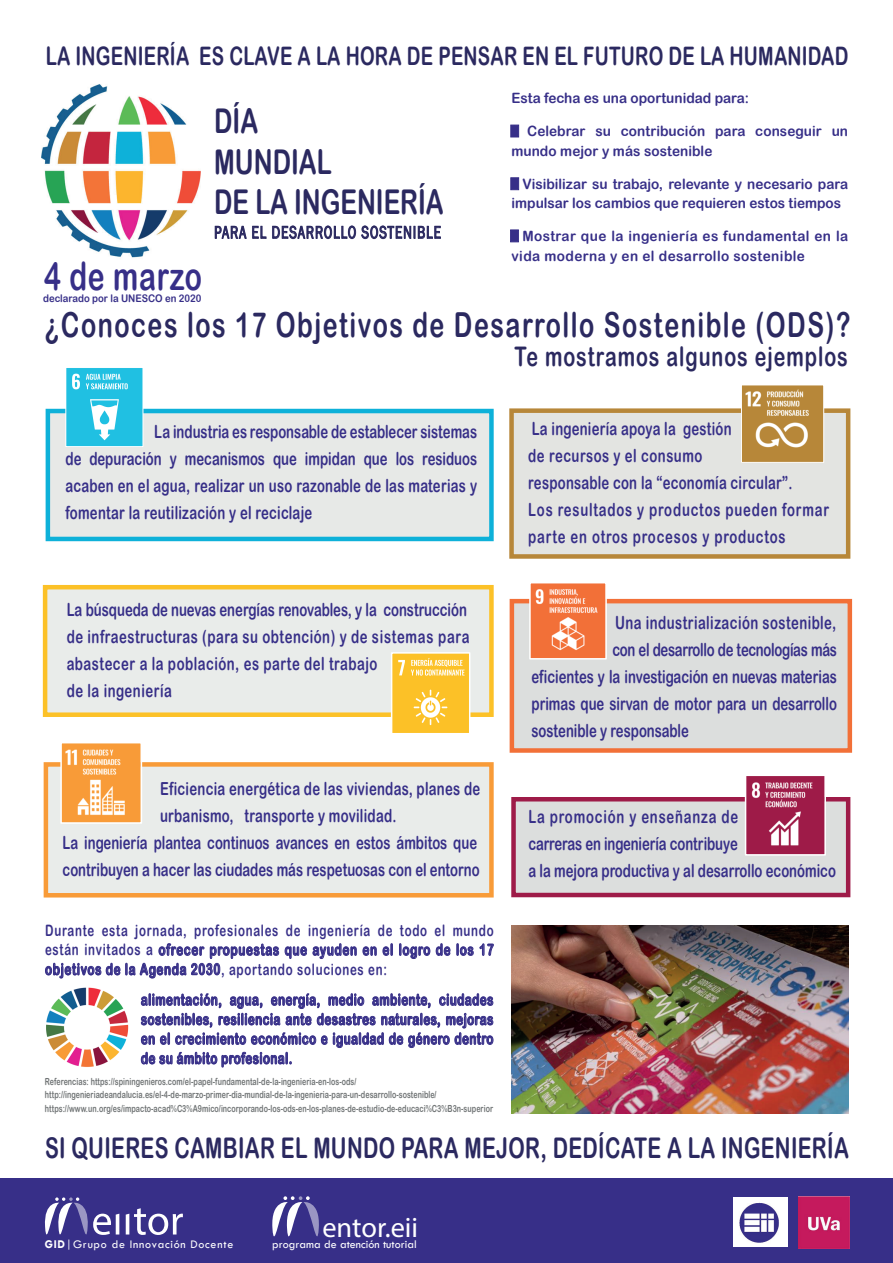
<style>
.page{position:relative;width:893px;height:1263px;background:#fff}
.page>*{position:absolute;margin:0;border:0;box-sizing:border-box;transform-origin:0 0}
.t1{font:39px "Arial Rounded MT Bold";letter-spacing:.025em;color:#372f88;scale:.73 1}
.t2{font:34.5px "Arial Rounded MT Bold";letter-spacing:.06em;color:#2b2960;scale:.73 1}
.t3{font:34.12px/40.7px "Arial Rounded MT Bold";color:#2b2960;scale:.73 1}
.t4{font:28.5px "Arial Rounded MT Bold";letter-spacing:.015em;color:#2b2960;scale:.73 1}
.t5{font:28.35px "Myriad Pro";color:#fff}
.t6{font:27px "Arial Rounded MT Bold";letter-spacing:.05em;color:#2b2960;scale:.73 1}
.t7{font:25.5px "Arial Rounded MT Bold";letter-spacing:.01em;color:#2b2960;scale:.73 1}
.t8{font:18px/27px "Arial Rounded MT Bold";letter-spacing:.015em;color:#372f88;text-align:justify;scale:.73 1}
.t9{font:18px/27px "Arial Rounded MT Bold";letter-spacing:.04em;color:#372f88;scale:.73 1}
.t10{font:18px "Arial Rounded MT Bold";letter-spacing:.035em;color:#372f88;scale:.73 1}
.t11{font:18px "Arial Rounded MT Bold";letter-spacing:-.02em;color:#372f88;scale:.73 1}
.t12{font:18px "Franklin Gothic";letter-spacing:.08em;color:#2b2960;scale:.73 1}
.t13{font:15.75px/19.5px "Arial Rounded MT Bold";letter-spacing:.04em;color:#372f88;text-align:justify;scale:.73 1}
.t14{font:14.25px/19.5px "Arial Rounded MT Bold";letter-spacing:.005em;color:#372f88;scale:.95 1}
.t15{font:14.25px/19.5px "Arial Rounded MT Bold";letter-spacing:.03em;color:#372f88;scale:.95 1}
.t16{font:12px "Tw Cen";letter-spacing:.06em;color:#fff}
.t17{font:12px "Tw Cen";color:#fff}
.t18{font:10.5px "Arial Rounded MT Bold";color:#372f88;scale:.91 1}
.t19{font:9.75px/13.5px "Arial Rounded MT Bold";letter-spacing:.005em;color:#707475;scale:.73 1}
.s1{font-weight:700}
</style>
<div class="page">
<div style="left:0;top:1178px;width:893px;height:85px;background:#372f88"></div>
<svg style="left:272px;top:1196px;width:47px;height:41px"></svg>
<svg style="left:44px;top:1197px;width:75px;height:38px"></svg>
<svg style="left:126px;top:1208px;width:57px;height:27px"></svg>
<img style="left:798px;top:1196px;width:51px;height:52px">
<img style="left:733px;top:1197px;width:55px;height:50px">
<img style="left:42px;top:84px;width:159px;height:174px">
<svg style="left:215px;top:225px;width:226px;height:15px"></svg>
<div style="left:46px;top:409px;width:448px;height:132px;background:#e7e9e7;border:4px solid #0eb1d9"></div>
<img style="left:68px;top:369px;width:73px;height:76px">
<div style="left:66px;top:367px;width:77px;height:80px;border:1px solid #fff"></div>
<div style="left:509px;top:408px;width:341px;height:151px;background:#e3e4e1;border:4px solid #b78739"></div>
<img style="left:743px;top:387px;width:79px;height:74px">
<div style="left:741px;top:385px;width:83px;height:78px;border:1px solid #fff"></div>
<div style="left:511px;top:797px;width:339px;height:100px;background:#dcdedd;border:4px solid #9e1b48"></div>
<img style="left:748px;top:777px;width:75px;height:76px">
<div style="left:745px;top:774px;width:81px;height:82px;border:2px solid #fff"></div>
<div style="left:44px;top:762px;width:450px;height:135px;background:#e9ecea;border:4px solid #f89b38"></div>
<img style="left:63px;top:745px;width:76px;height:76px">
<div style="left:60px;top:742px;width:82px;height:82px;border:2px solid #fff"></div>
<div style="left:510px;top:599px;width:342px;height:154px;background:#dcdedd;border:4px solid #f27038"></div>
<img style="left:532px;top:585px;width:72px;height:71px">
<div style="left:529px;top:582px;width:78px;height:77px;border:2px solid #fff"></div>
<img style="left:511px;top:925px;width:337px;height:189px">
<img style="left:46px;top:987px;width:83px;height:80px">
<svg style="left:285px;top:947px;width:22px;height:12px"></svg>
<svg style="left:313px;top:943px;width:43px;height:16px"></svg>
<svg style="left:363px;top:947px;width:13px;height:8px"></svg>
<svg style="left:383px;top:943px;width:10px;height:12px"></svg>
<svg style="left:399px;top:943px;width:31px;height:16px"></svg>
<svg style="left:436px;top:943px;width:14px;height:12px"></svg>
<svg style="left:457px;top:943px;width:16px;height:12px"></svg>
<svg style="left:480px;top:944px;width:14px;height:11px"></svg>
<svg style="left:45px;top:943px;width:234px;height:35px"></svg>
<svg style="left:141px;top:993px;width:352px;height:74px"></svg>
<div style="left:511px;top:125px;width:8px;height:12px;background:#372f88"></div>
<div style="left:511px;top:178px;width:8px;height:12px;background:#372f88"></div>
<div style="left:510px;top:230px;width:8px;height:12px;background:#372f88"></div>
<div style="left:43px;top:585px;width:451px;height:132px;background:#e9ecea;border:4px solid #fcc127"></div>
<img style="left:394px;top:655px;width:73px;height:76px">
<div style="left:391px;top:652px;width:79px;height:82px;border:2px solid #fff"></div>
<h3 class="t7" style="left:46px;top:40px;width:1101px">LA INGENIERÍA ES CLAVE A LA HORA DE PENSAR EN EL FUTURO DE LA HUMANIDAD</h3>
<p class="t14" style="left:512px;top:88px;width:252px">Esta fecha es una oportunidad para:</p>
<p class="t14" style="left:512px;top:121px;width:356px">* Celebrar su contribución para conseguir un mundo mejor y más sostenible</p>
<p class="t14" style="left:512px;top:174px;width:356px">* Visibilizar su trabajo, relevante y necesario para impulsar los cambios que requieren estos tiempos</p>
<p class="t15" style="left:512px;top:226px;width:356px">* Mostrar que la ingeniería es fundamental en la vida moderna y en el desarrollo sostenible</p>
<h3 class="t3" style="left:214px;top:100px;width:316px">DÍA<br>MUNDIAL<br>DE LA INGENIERÍA</h3>
<p class="t12" style="left:214px;top:221px;width:312px">PARA EL DESARROLLO SOSTENIBLE</p>
<h1 class="t1" style="left:44px;top:253px;width:218px">4 de marzo</h1>
<p class="t18" style="left:43px;top:292px;width:175px">declarado por la UNESCO en 2020</p>
<h2 class="t2" style="left:45px;top:305px;width:1105px">¿Conoces los 17 Objetivos de Desarrollo Sostenible (ODS)?</h2>
<h3 class="t6" style="left:514px;top:340px;width:458px">Te mostramos algunos ejemplos</h3>
<p class="t8" style="left:65px;top:417px;width:565px;text-indent:89px">La industria es responsable de establecer sistemas de depuración y mecanismos que impidan que los residuos acaben en el agua, realizar un uso razonable de las materias y fomentar la reutilización y el reciclaje</p>
<p class="t9" style="left:528px;top:414px;width:414px">La ingeniería apoya la gestión<br>de recursos y el consumo<br>responsable con la “economía circular”.<br>Los resultados y productos pueden formar parte en otros procesos y productos</p>
<p class="t9" style="left:67px;top:596px;width:553px">La búsqueda de nuevas energías renovables, y la construcción de infraestructuras (para su obtención) y de sistemas para abastecer a la población, es parte del trabajo<br>de la ingeniería</p>
<p class="t8" style="left:160px;top:774px;width:440px">Eficiencia energética de las viviendas, planes de</p>
<p class="t8" style="left:160px;top:801px;width:326px">urbanismo, transporte y movilidad.</p>
<p class="t8" style="left:63px;top:828px;width:569px">La ingeniería plantea continuos avances en estos ámbitos que</p>
<p class="t8" style="left:63px;top:855px;width:573px">contribuyen a hacer las ciudades más respetuosas con el entorno</p>
<p class="t13" style="left:45px;top:920px;width:616px">Durante esta jornada, profesionales de ingeniería de todo el mundo están invitados a ofrecer propuestas que ayuden en el logro de los 17 objetivos de la Agenda 2030, aportando soluciones en:</p>
<p class="t13" style="left:141px;top:990px;width:484px">alimentación, agua, energía, medio ambiente, ciudades sostenibles, resiliencia ante desastres naturales, mejoras en el crecimiento económico e igualdad de género dentro de su ámbito profesional.</p>
<p class="t10" style="left:615px;top:612px;width:304px">Una industrialización sostenible,</p>
<p class="t11" style="left:612px;top:639px;width:309px">con el desarrollo de tecnologías más</p>
<p class="t8" style="left:531px;top:663px;width:420px">eficientes y la investigación en nuevas materias</p>
<p class="t8" style="left:531px;top:690px;width:420px">primas que sirvan de motor para un desarrollo</p>
<p class="t8" style="left:531px;top:717px;width:217px">sostenible y responsable</p>
<p class="t8" style="left:528px;top:803px;width:423px;text-align:left">La promoción y enseñanza de<br>carreras en ingeniería contribuye<br>a la mejora productiva y al desarrollo económico</p>
<p class="t19" style="left:45px;top:1074px;width:616px">Referencias: https://spiningenieros.com/el-papel-fundamental-de-la-ingenieria-en-los-ods/ http://ingenieriadeandalucia.es/el-4-de-marzo-primer-dia-mundial-de-la-ingenieria-para-un-desarrollo-sostenible/ https://www.un.org/es/impacto-acad%C3%A9mico/incorporando-los-ods-en-los-planes-de-estudio-de-educaci%C3%B3n-superior</p>
<h3 class="t4" style="left:45px;top:1130px;width:1103px">SI QUIERES CAMBIAR EL MUNDO PARA MEJOR, DEDÍCATE A LA INGENIERÍA</h3>
<h3 class="t5" style="left:322px;top:1209px;width:97px">entor.eii</h3>
<p class="t16" style="left:45px;top:1236px;width:190px"><span class="s1">GID</span>|Grupo de Innovación Docente</p>
<p class="t17" style="left:272px;top:1237px;width:146px">programa de atención tutorial</p>
</div>
